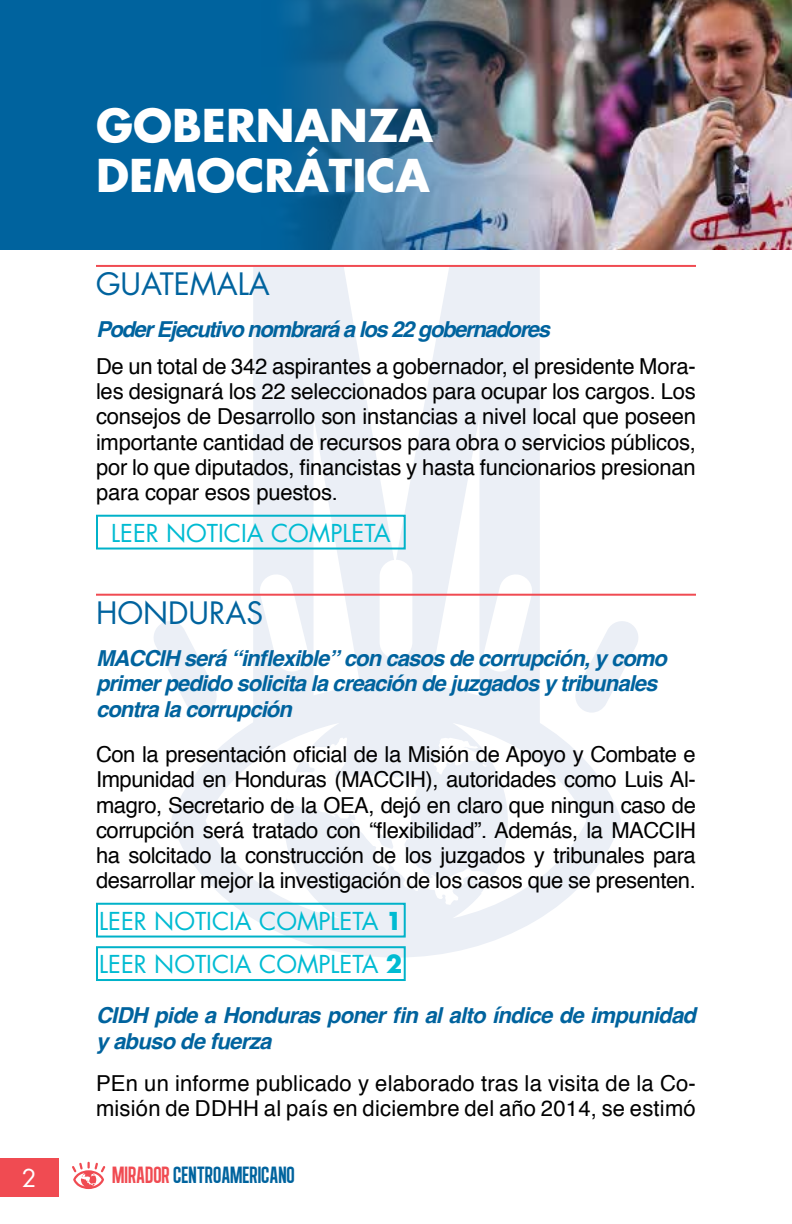
<style>
.page{position:relative;width:792px;height:1224px;background:#fff}
.page>*{position:absolute;margin:0;border:0;box-sizing:border-box;transform-origin:0 0}
.t1{font:700 44px/50.6px "Futura LT";color:#fff}
.t2{font:30px "Futura LT";color:#00639e}
.t3{font:24px/43.4px "Futura LT";color:#00bbd2}
.t4{font:24px "Algre Sans NC";color:#00639e}
.t5{font:24px "Futura LT";color:#fff}
.t6{font:22px/25.2px "Helvetica";letter-spacing:-.01em;color:#000;text-align:justify}
.t7{font:italic 700 22px/25.4px "Helvetica";letter-spacing:-.04em;color:#00639e}
.t8{font:22px/25.2px "Helvetica";letter-spacing:.01em;color:#000}
.t9{font:italic 700 22px "Helvetica";letter-spacing:-.06em;color:#00639e}
.s1{font-weight:700}
.s2{color:#f04b52}
</style>
<div class="page">
<svg style="left:253px;top:267px;width:287px;height:417px;fill:#ebeff6"></svg>
<svg style="left:258px;top:573px;width:52px;height:99px"></svg>
<div style="left:380px;top:560px;width:32px;height:99px;background:#fff;border-radius:16px"></div>
<svg style="left:154px;top:621px;width:58px;height:63px"></svg>
<svg style="left:580px;top:621px;width:58px;height:63px"></svg>
<svg style="left:482px;top:573px;width:52px;height:99px"></svg>
<svg style="left:171px;top:684px;width:450px;height:274px"></svg>
<svg style="left:285px;top:738px;width:212px;height:167px"></svg>
<div style="left:0;top:1158px;width:59px;height:39px;background:#f04b52"></div>
<svg style="left:72px;top:1162px;width:33px;height:27px"></svg>
<div style="left:0;top:0;width:792px;height:250px;background:#00639e"></div>
<img style="left:290px;top:0;width:502px;height:250px">
<hr style="left:96px;top:265px;width:600px;height:2px;background:#f04b52">
<hr style="left:96px;top:594px;width:600px;height:2px;background:#f04b52">
<div style="left:96px;top:515px;width:310px;height:35px;border:2px solid #00b2c9"></div>
<div style="left:96px;top:903px;width:310px;height:35px;border:2px solid #00b2c9"></div>
<div style="left:96px;top:946px;width:310px;height:35px;border:2px solid #00b2c9"></div>
<h1 class="t1" style="left:96px;top:99px;width:339px">GOBERNANZA<br>DEMOCRÁTICA</h1>
<h2 class="t2" style="left:96px;top:265px;width:175px">GUATEMALA</h2>
<p class="t9" style="left:96px;top:311px;width:456px">Poder Ejecutivo nombrará a los 22 gobernadores</p>
<p class="t6" style="left:96px;top:354px;width:601px">De un total de 342 aspirantes a gobernador, el presidente Mora&shy;les designará los 22 seleccionados para ocupar los cargos. Los consejos de Desarrollo son instancias a nivel local que poseen importante cantidad de recursos para obra o servicios públicos, por lo que diputados, financistas y hasta funcionarios presionan para copar esos puestos.</p>
<p class="t3" style="left:111px;top:511px;width:281px">LEER NOTICIA COMPLETA</p>
<h2 class="t2" style="left:96px;top:594px;width:169px">HONDURAS</h2>
<p class="t7" style="left:96px;top:646px;width:573px">MACCIH será “inflexible” con casos de corrupción, y como primer pedido solicita la creación de juzgados y tribunales contra la corrupción</p>
<p class="t6" style="left:96px;top:742px;width:601px">Con la presentación oficial de la Misión de Apoyo y Combate e Impunidad en Honduras (MACCIH), autoridades como Luis Al&shy;magro, Secretario de la OEA, dejó en claro que ningun caso de corrupción será tratado con “flexibilidad”. Además, la MACCIH ha solcitado la construcción de los juzgados y tribunales para desarrollar mejor la investigación de los casos que se presenten.</p>
<p class="t3" style="left:99px;top:899px;width:305px">LEER NOTICIA COMPLETA <span class="s1">1<br></span>LEER NOTICIA COMPLETA <span class="s1">2</span></p>
<p class="t7" style="left:96px;top:1003px;width:602px">CIDH pide a Honduras poner fin al alto índice de impunidad y abuso de fuerza</p>
<p class="t8" style="left:96px;top:1071px;width:601px">PEn un informe publicado y elaborado tras la visita de la Co&shy;misión de DDHH al país en diciembre del año 2014, se estimó</p>
<p class="t5" style="left:22px;top:1163px;width:16px">2</p>
<p class="t4" style="left:112px;top:1162px;width:184px"><span class="s2">MIRADOR</span> CENTROAMERICANO</p>
</div>
